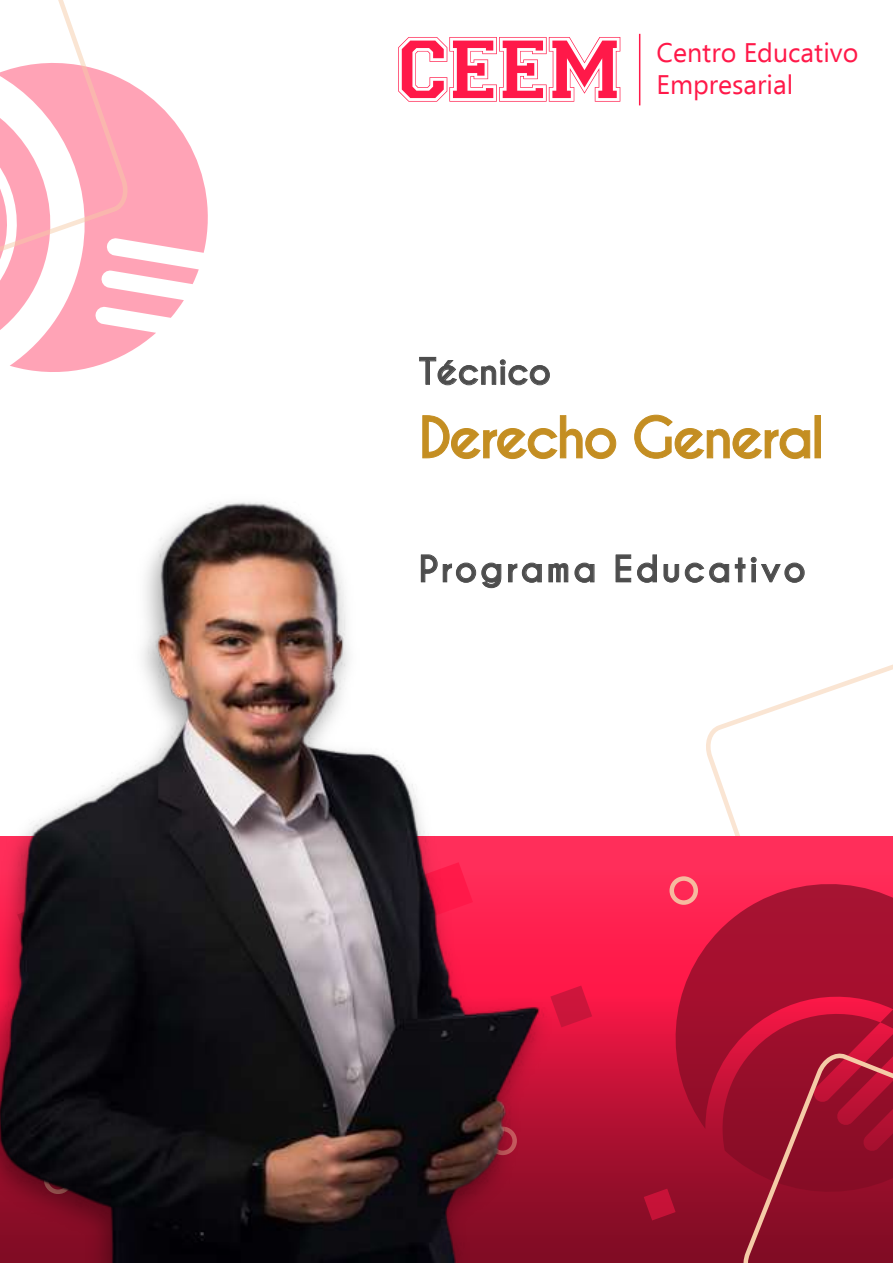
<style>
.page{position:relative;width:893px;height:1263px;background:#fff}
.page>*{position:absolute;margin:0;border:0;box-sizing:border-box;transform-origin:0 0}
.t1{font:700 54px "Caviar Dreams";letter-spacing:-.05em;color:#c48e22}
.t2{font:700 34.5px "Caviar Dreams";letter-spacing:.075em;color:#4d4d4d}
.t3{font:700 34.5px "Caviar Dreams";color:#4d4d4d}
.t4{font:26.85px/32.1px "Ebrima";color:#ff1949}
</style>
<div class="page">
<svg style="left:706px;top:664px;width:187px;height:172px"></svg>
<svg style="left:605px;top:836px;width:288px;height:427px"></svg>
<svg style="left:615px;top:554px;width:16px;height:29px"></svg>
<svg style="left:637px;top:554px;width:20px;height:29px"></svg>
<svg style="left:663px;top:562px;width:66px;height:21px"></svg>
<svg style="left:735px;top:556px;width:70px;height:27px"></svg>
<hr style="left:639px;top:34px;width:1px;height:71px;background:#ff1949">
<svg style="left:398px;top:37px;width:222px;height:65px"></svg>
<svg style="left:10px;top:82px;width:198px;height:290px;fill:#ffa3b6"></svg>
<svg style="left:0;top:0;width:128px;height:348px"></svg>
<svg style="left:676px;top:884px;width:217px;height:245px;fill:#a61130"></svg>
<svg style="left:718px;top:1005px;width:175px;height:258px"></svg>
<svg style="left:419px;top:357px;width:131px;height:29px"></svg>
<svg style="left:422px;top:415px;width:194px;height:44px"></svg>
<svg style="left:634px;top:414px;width:176px;height:45px"></svg>
<div style="left:815px;top:415px;width:6px;height:43px;border:1px solid #c48e22"></div>
<div style="left:669px;top:876px;width:29px;height:29px;border:4px solid #f5cba7;border-radius:50%"></div>
<svg style="left:644px;top:1188px;width:32px;height:32px"></svg>
<img style="left:0;top:502px;width:605px;height:761px">
<p class="t4" style="left:656px;top:35px;width:203px">Centro Educativo<br>Empresarial</p>
<p class="t3" style="left:419px;top:350px;width:134px">Técnico</p>
<h1 class="t1" style="left:419px;top:405px;width:407px">Derecho General</h1>
<p class="t2" style="left:419px;top:548px;width:388px">Programa Educativo</p>
</div>
